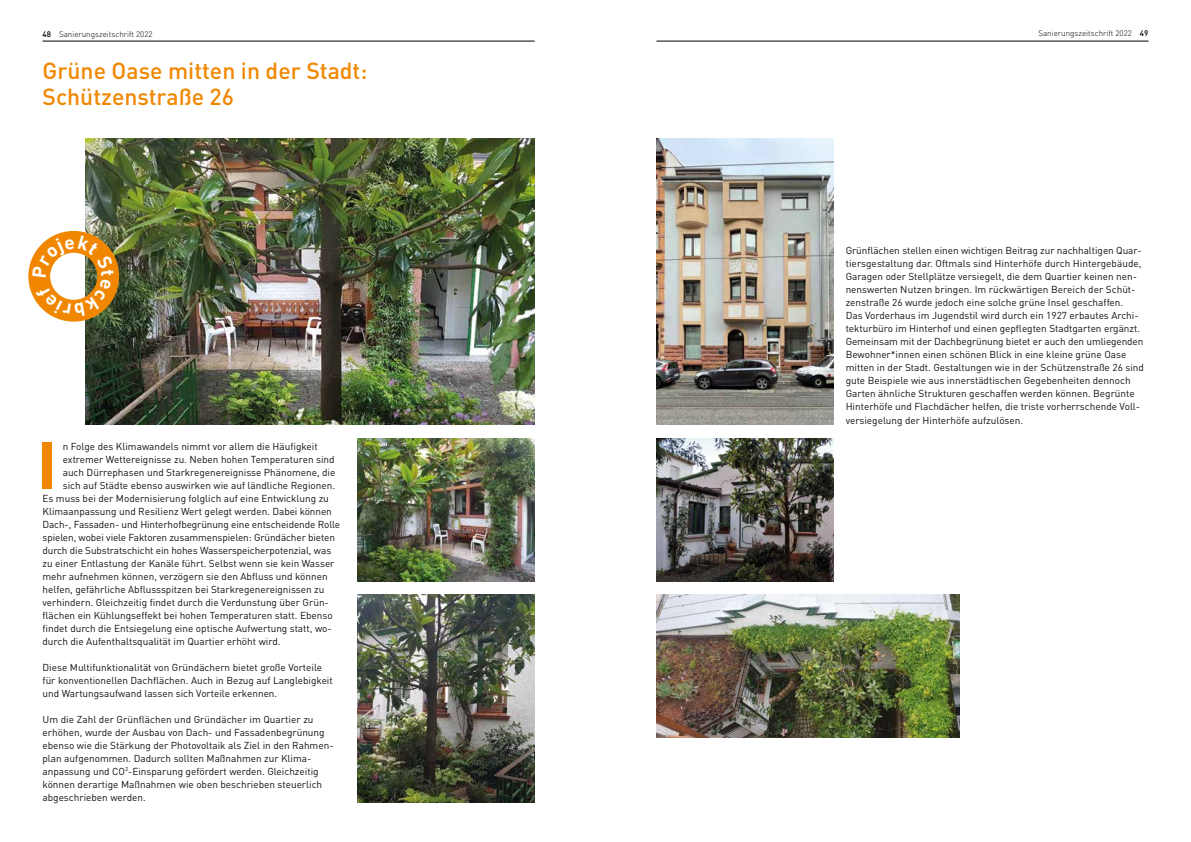
<style>
.page{position:relative;width:1191px;height:842px;background:#fff}
.page>*{position:absolute;margin:0;border:0;box-sizing:border-box;transform-origin:0 0}
.t1{font:700 64.8px "FFDIN";color:#f18700}
.t2{font:500 23px/26px "FFDIN";color:#f18700}
.t3{font:10px/13px "FFDIN";color:#12110c}
.t4{font:300 8px "FFDIN";color:#000}
.s1{font-weight:500}
</style>
<div class="page">
<hr style="left:656px;top:41px;width:492px;height:1px;background:#000">
<hr style="left:43px;top:41px;width:491px;height:1px;background:#000">
<img style="left:86px;top:139px;width:448px;height:286px">
<img style="left:357px;top:594px;width:177px;height:208px">
<img style="left:357px;top:438px;width:177px;height:143px">
<img style="left:656px;top:594px;width:303px;height:143px">
<img style="left:656px;top:438px;width:177px;height:143px">
<img style="left:656px;top:139px;width:177px;height:286px">
<svg style="left:28px;top:231px;width:91px;height:91px"></svg>
<p class="t4" style="left:43px;top:29px;width:111px"><span class="s1">48</span> Sanierungszeitschrift 2022</p>
<p class="t4" style="left:1038px;top:29px;width:112px">Sanierungszeitschrift 2022 <span class="s1">49</span></p>
<h2 class="t2" style="left:43px;top:57px;width:326px">Grüne Oase mitten in der Stadt:<br>Schützenstraße 26</h2>
<h1 class="t1" style="left:37px;top:423px;width:21px">I</h1>
<p class="t3" style="left:63px;top:439px;width:256px">n Folge des Klimawandels nimmt vor allem die Häufigkeit</p>
<p class="t3" style="left:63px;top:452px;width:273px">extremer Wettereignisse zu. Neben hohen Temperaturen sind</p>
<p class="t3" style="left:63px;top:465px;width:274px">auch Dürrephasen und Starkregenereignisse Phänomene, die</p>
<p class="t3" style="left:63px;top:478px;width:274px">sich auf Städte ebenso auswirken wie auf ländliche Regionen.</p>
<p class="t3" style="left:43px;top:491px;width:288px">Es muss bei der Modernisierung folglich auf eine Entwicklung zu</p>
<p class="t3" style="left:43px;top:504px;width:291px">Klimaanpassung und Resilienz Wert gelegt werden. Dabei können</p>
<p class="t3" style="left:43px;top:517px;width:299px">Dach-, Fassaden- und Hinterhofbegrünung eine entscheidende Rolle</p>
<p class="t3" style="left:43px;top:530px;width:294px">spielen, wobei viele Faktoren zusammenspielen: Gründächer bieten</p>
<p class="t3" style="left:43px;top:543px;width:290px">durch die Substratschicht ein hohes Wasserspeicherpotenzial, was</p>
<p class="t3" style="left:43px;top:556px;width:293px">zu einer Entlastung der Kanäle führt. Selbst wenn sie kein Wasser</p>
<p class="t3" style="left:43px;top:569px;width:287px">mehr aufnehmen können, verzögern sie den Abfluss und können</p>
<p class="t3" style="left:43px;top:582px;width:283px">helfen, gefährliche Abflussspitzen bei Starkregenereignissen zu</p>
<p class="t3" style="left:43px;top:595px;width:288px">verhindern. Gleichzeitig findet durch die Verdunstung über Grün-</p>
<p class="t3" style="left:43px;top:608px;width:292px">flächen ein Kühlungseffekt bei hohen Temperaturen statt. Ebenso</p>
<p class="t3" style="left:43px;top:621px;width:291px">findet durch die Entsiegelung eine optische Aufwertung statt, wo-</p>
<p class="t3" style="left:43px;top:634px;width:239px">durch die Aufenthaltsqualität im Quartier erhöht wird.</p>
<p class="t3" style="left:43px;top:660px;width:292px">Diese Multifunktionalität von Gründächern bietet große Vorteile für konventionellen Dachflächen. Auch in Bezug auf Langlebigkeit und Wartungsaufwand lassen sich Vorteile erkennen.</p>
<p class="t3" style="left:43px;top:712px;width:293px">Um die Zahl der Grünflächen und Gründächer im Quartier zu erhöhen, wurde der Ausbau von Dach- und Fassadenbegrünung ebenso wie die Stärkung der Photovoltaik als Ziel in den Rahmen&shy;plan aufgenommen. Dadurch sollten Maßnahmen zur Klima&shy;anpassung und CO<sup>2</sup>-Einsparung gefördert werden. Gleichzeitig können derartige Maßnahmen wie oben beschrieben steuerlich abgeschrieben werden.</p>
<p class="t3" style="left:845px;top:244px;width:300px">Grünflächen stellen einen wichtigen Beitrag zur nachhaltigen Quar&shy;tiersgestaltung dar. Oftmals sind Hinterhöfe durch Hintergebäude, Garagen oder Stellplätze versiegelt, die dem Quartier keinen nen&shy;nenswerten Nutzen bringen. Im rückwärtigen Bereich der Schüt&shy;zenstraße 26 wurde jedoch eine solche grüne Insel geschaffen.<br>Das Vorderhaus im Jugendstil wird durch ein 1927 erbautes Archi&shy;tekturbüro im Hinterhof und einen gepflegten Stadtgarten ergänzt.<br>Gemeinsam mit der Dachbegrünung bietet er auch den umliegenden Bewohner*innen einen schönen Blick in eine kleine grüne Oase mitten in der Stadt. Gestaltungen wie in der Schützenstraße 26 sind gute Beispiele wie aus innerstädtischen Gegebenheiten dennoch Garten ähnliche Strukturen geschaffen werden können. Begrünte Hinterhöfe und Flachdächer helfen, die triste vorherrschende Voll&shy;versiegelung der Hinterhöfe aufzulösen.</p>
</div>
